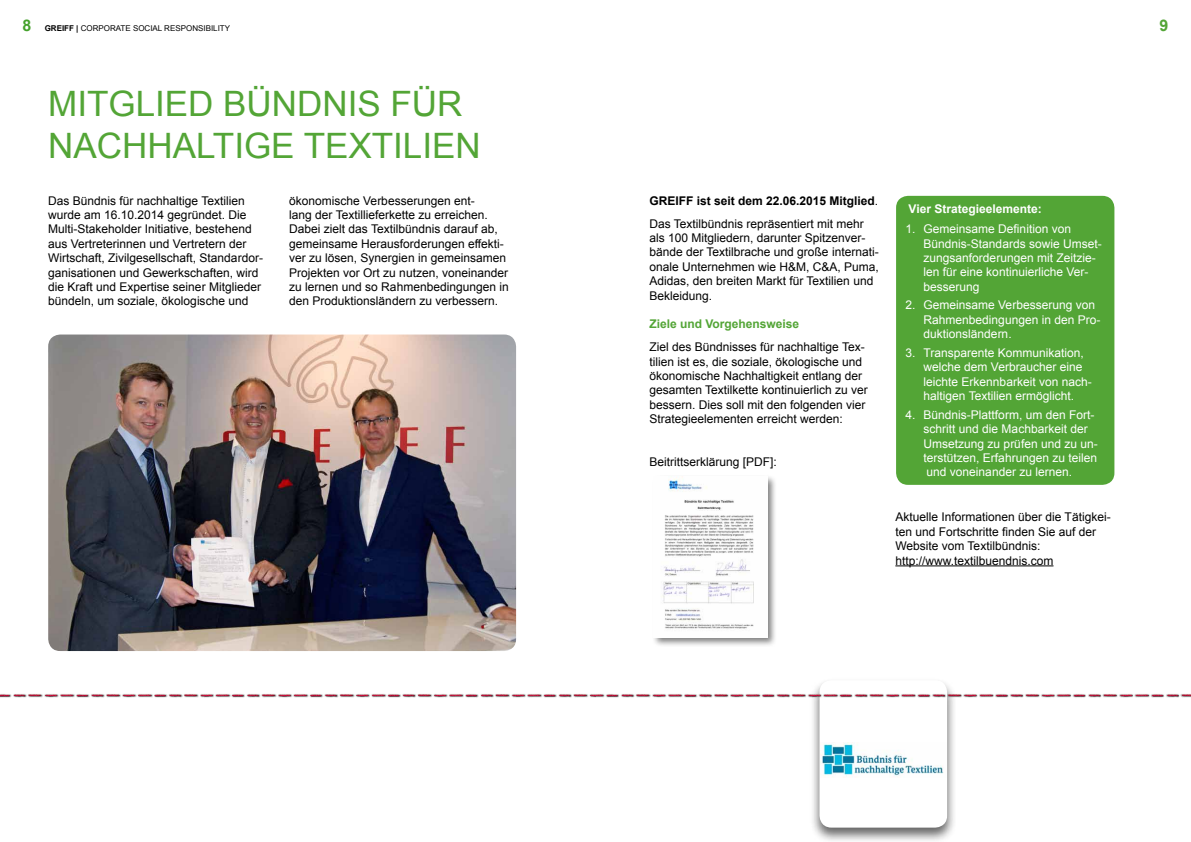
<style>
.page{position:relative;width:1191px;height:842px;background:#fff}
.page>*{position:absolute;margin:0;border:0;box-sizing:border-box;transform-origin:0 0}
.t1{font:35px/42px "Arial";color:#53a536}
.t2{font:700 16px "Arial";color:#53a536}
.t3{font:12px/14.4px "Arial";color:#000}
.t4{font:12px/14.4px "Arial";color:#fff}
.t5{font:700 12px "Arial";color:#53a536}
.t6{font:700 12px "Arial";color:#fff}
.t7{font:8px "Arial";color:#000}
.t8{font:700 8px "Arial";color:#000}
.s1{font-size:16px;color:#44a12b}
.s2{font-weight:400}
.s3{font-weight:700}
</style>
<div class="page">
<img style="left:48px;top:334px;width:468px;height:317px">
<div style="left:809px;top:677px;width:147px;height:165px;background:#000;opacity:.6"></div>
<div style="left:819px;top:680px;width:128px;height:148px;background:#fff;border-radius:12px"></div>
<img style="left:820px;top:742px;width:124px;height:34px">
<div style="left:651px;top:474px;width:126px;height:173px;background:#000;opacity:.5"></div>
<img style="left:653px;top:477px;width:114px;height:160px">
<hr style="left:895px;top:565px;width:158px;height:1px;background:#000">
<div style="left:896px;top:196px;width:218px;height:289px;background:#53a536;border-radius:12px"></div>
<img style="left:0;top:680px;width:1191px;height:47px">
<img style="left:0;top:693px;width:1191px;height:3px">
<p class="t8" style="left:22px;top:23px;width:66px"><span class="s1">8</span> GREIFF | <span class="s2">COR</span></p>
<p class="t7" style="left:98px;top:23px;width:133px">PORATE social RESPONSI BILITY</p>
<h2 class="t2" style="left:1159px;top:15px;width:10px">9</h2>
<h1 class="t1" style="left:48px;top:83px;width:434px">Mitglied Bündnis für nachhaltige textilien</h1>
<p class="t3" style="left:48px;top:193px;width:216px">Das Bündnis für nachhaltige Textilien wurde am 16.10.2014 gegründet. Die Multi-Stakeholder I nitiative, bestehend aus Vertreterinnen und Vertretern der Wirtschaft, Zivilgesellschaft, Standardor&shy;ganisationen und Gewerkschaften, wird die Kraft und Expertise seiner Mitglieder bündeln, um soziale, ökologische und</p>
<p class="t3" style="left:289px;top:193px;width:221px">ökonomische Verbesserungen ent-<br>lang der Textillieferkette zu erreichen.<br>Dabei zielt das Textilbündnis darauf ab, gemeinsame Herausforderungen effekti&shy;ver zu lösen, Synergien in gemeinsamen Projekten vor Ort zu nutzen, voneinander zu lernen und so Rahmenbedingungen in den Produktionsländern zu verbessern.</p>
<p class="t3" style="left:649px;top:189px;width:230px;line-height:22.9px"><span class="s3">GREIFF ist seit dem 22.06.2015 Mitglied</span>.<br>Das Textilbündnis repräsentiert mit mehr</p>
<p class="t3" style="left:649px;top:231px;width:231px">als 100 Mitgliedern, darunter Spitzenver&shy;bände der Textilbrache und große internati&shy;onale U nternehmen wie H&amp;M, C&amp;A, Puma, Adidas, den breiten Markt für Textilien und Bekleidung.</p>
<p class="t5" style="left:649px;top:316px;width:151px">Ziele und Vorgehensweise</p>
<p class="t3" style="left:649px;top:340px;width:220px">Ziel des Bündnisses für nachhaltige Tex&shy;tilien ist es, die soziale, ökologische und ökonomische Nachhaltigkeit entlang der gesamten Textilkette kontinuierlich zu ver bessern. Dies soll mit den folgenden vier Strategieelementen erreicht werden:</p>
<p class="t3" style="left:649px;top:455px;width:129px">Beitrittserklärung [PDF]:</p>
<p class="t6" style="left:908px;top:201px;width:135px">Vier Strategieelemente:</p>
<p class="t4" style="left:923px;top:222px;width:180px;text-indent:-18px">1. Gemeinsame Definition von<br>Bündnis-Standards sowie U mset&shy;zungsanforderungen mit Zeitzie&shy;len für eine kontinuierliche Ver&shy;besserung</p>
<p class="t4" style="left:923px;top:298px;width:178px;text-indent:-18px">2. Gemeinsame Verbesserung von<br>Rahmenbedingungen in den Pro&shy;duktionsländern.</p>
<p class="t4" style="left:923px;top:346px;width:170px;text-indent:-18px">3. Transparente Kommunikation, welche dem Verbraucher eine leichte Erkennbarkeit von nach&shy;haltigen Textilien ermöglicht.</p>
<p class="t4" style="left:923px;top:407px;width:176px;text-indent:-18px">4. Bündnis-Plattform, um den Fort&shy;schritt und die Machbarkeit der<br>U msetzung zu prüfen und zu un&shy;terstützen, Erfahrungen zu teilen und voneinander zu lernen.</p>
<p class="t3" style="left:895px;top:510px;width:217px">Aktuelle I nformationen über die Tätigkei&shy;ten und Fortschritte finden Sie auf der Website vom Textilbündnis: http://www.textilbuendnis.com</p>
</div>
